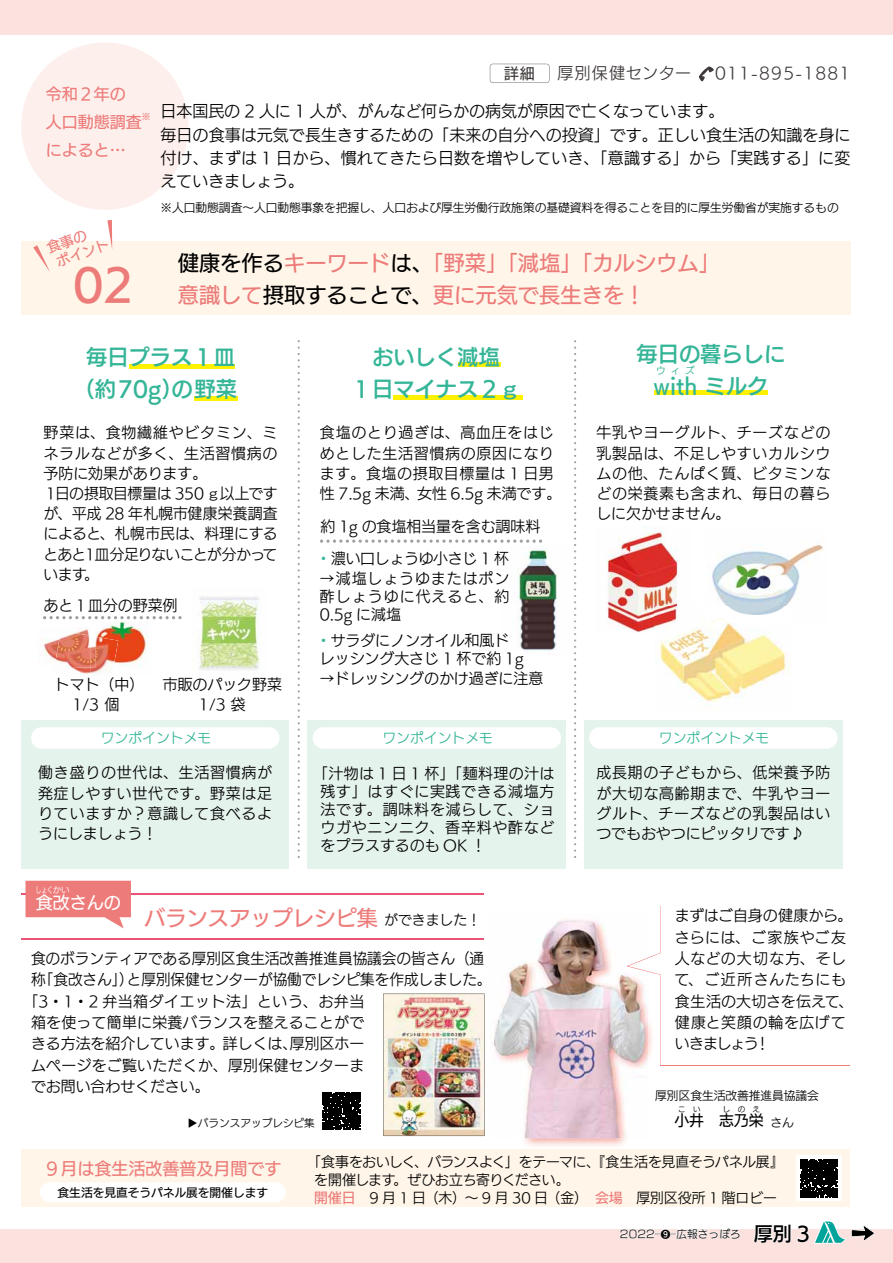
<style>
.page{position:relative;width:893px;height:1263px;background:#fff}
.page>*{position:absolute;margin:0;border:0;box-sizing:border-box;transform-origin:0 0}
.t1{font:21.3px/32px "UD Kakugo Large Pr 6 M 90 pv RKSJ H";color:#ed7b79}
.t2{font:21.3px/32px "UD Kakugo Large Pr 6 DB 90 pv RKSJ H";color:#35b597;text-align:center}
.t3{font:16.95px "UD Kakugo Large Pr 6 M 90 pv RKSJ H";color:#ed7b79}
.t4{font:16.95px "UD Kakugo Large Pr 6 M 90 pv RKSJ H";color:#fff}
.t5{font:15.9px/23.4px "UD Kakugo Large Pr 6 R 90 pv RKSJ H";letter-spacing:.005em;color:#000}
.t6{font:15.9px "UD Kakugo Large Pr 6 R 90 pv RKSJ H";letter-spacing:.08em;color:#3e3a39}
.t7{font:15.9px/27.9px "UD Kakugo Large Pr 6 M 90 pv RKSJ H";color:#ed7b79}
.t8{font:14.85px/20.2px "UD Kakugo Large Pr 6 R 90 pv RKSJ H";letter-spacing:.02em;color:#000;text-align:justify}
.t9{font:14.85px/20.2px "UD Kakugo Large Pr 6 R 90 pv RKSJ H";color:#000}
.t10{font:14.85px/20.2px "UD Kakugo Large Pr 6 R 90 pv RKSJ H";letter-spacing:.05em;color:#000}
.t11{font:14.85px "UD Kakugo Large Pr 6 R 90 pv RKSJ H";letter-spacing:.04em;color:#000}
.t12{font:14.85px "UD Kakugo Large Pr 6 M 90 pv RKSJ H";color:#000}
.t13{font:14.85px "UD Kakugo Large Pr 6 M 90 pv RKSJ H";color:#3e3a39}
.t14{font:13.8px/18px "UD Kakugo Large Pr 6 R 90 pv RKSJ H";letter-spacing:-.015em;color:#000}
.t15{font:13.8px "UD Kakugo Large Pr 6 R 90 pv RKSJ H";color:#35b597}
.t16{font:13.8px "UD Kakugo Large Pr 6 M 90 pv RKSJ H";color:#ed7b79}
.t17{font:11.7px "UD Kakugo Large Pr 6 R 90 pv RKSJ H";color:#000}
.t18{font:11.7px "UD Kakugo Large Pr 6 M 90 pv RKSJ H";color:#000}
.t19{font:10.65px "New Rodin Pro M 90 pv RKSJ H";letter-spacing:.01em;color:#050505}
.t20{font:10.65px "UD Kakugo Large Pr 6 R 90 pv RKSJ H";color:#000}
.t21{font:9.6px "UD Kakugo Large Pr 6 DB 90 pv RKSJ H";color:#35b597}
.t22{font:9.3px "UD Kakugo Large Pr 6 M 90 pv RKSJ H";color:#ed7b79}
.t23{font:8.55px "UD Kakugo Large Pr 6 M 90 pv RKSJ H";color:#fff;scale:.67 1}
.t24{font:7.5px "UD Kakugo Large Pr 6 M 90 pv RKSJ H";color:#000}
.s1{color:#000}
.s2{font-family:"UD Kakugo Large Pr 6 DB 90 pv RKSJ H";font-size:42.45px}
.s3{color:#35b597}
.s4{font-family:"UD Kakugo Large Pr 6 R 90 pv RKSJ H";font-size:13.8px;color:#000}
.s5{font-family:"UD Kakugo Large Pr 6 M 90 pv RKSJ H";color:#ed7b79}
.s6{color:#fff}
.s7{font-family:"Edigai OTF Go Iwata 90 pv RKSJ H";color:#fff}
.s8{font-family:"UD Kakugo Large Pr 6 DB 90 pv RKSJ H";font-size:19.2px;color:#fff}
.s9{font-family:"UD Kakugo Large Pr 6 DB 90 pv RKSJ H";font-size:19.2px;color:#000}
</style>
<div class="page">
<div style="left:0;top:1229px;width:893px;height:34px;background:#fbe2de"></div>
<div style="left:0;top:0;width:893px;height:34px;background:#fbe2de"></div>
<svg style="left:814px;top:1221px;width:61px;height:22px"></svg>
<div style="left:21px;top:43px;width:168px;height:167px;background:#fdefec;border-radius:50%"></div>
<svg style="left:699px;top:66px;width:15px;height:16px"></svg>
<svg style="left:490px;top:64px;width:59px;height:19px"></svg>
<img style="left:96px;top:621px;width:52px;height:45px">
<img style="left:199px;top:596px;width:62px;height:74px">
<img style="left:606px;top:527px;width:72px;height:106px">
<img style="left:656px;top:623px;width:135px;height:79px">
<img style="left:655px;top:606px;width:36px;height:27px">
<img style="left:712px;top:542px;width:111px;height:64px">
<img style="left:710px;top:606px;width:75px;height:17px">
<img style="left:41px;top:627px;width:47px;height:35px">
<img style="left:72px;top:668px;width:18px;height:6px">
<img style="left:90px;top:636px;width:28px;height:39px">
<img style="left:54px;top:630px;width:36px;height:38px">
<img style="left:90px;top:636px;width:5px;height:32px">
<div style="left:21px;top:242px;width:829px;height:73px;background:#fff6e9"></div>
<svg style="left:107px;top:220px;width:5px;height:28px"></svg>
<svg style="left:298px;top:340px;width:2px;height:518px"></svg>
<svg style="left:574px;top:340px;width:2px;height:518px"></svg>
<hr style="left:129px;top:364px;width:105px;height:4px;background:#fff100">
<hr style="left:195px;top:396px;width:43px;height:4px;background:#fff100">
<div style="left:393px;top:395px;width:130px;height:5px;background:#fff100"></div>
<div style="left:458px;top:362px;width:43px;height:5px;background:#fff100"></div>
<hr style="left:653px;top:390px;width:114px;height:4px;background:#fff100">
<svg style="left:43px;top:616px;width:139px;height:3px"></svg>
<div style="left:21px;top:720px;width:268px;height:148px;background:#e5f3ed"></div>
<div style="left:31px;top:727px;width:248px;height:22px;background:#fff;border-radius:11px"></div>
<svg style="left:320px;top:539px;width:222px;height:4px"></svg>
<div style="left:308px;top:720px;width:258px;height:148px;background:#e5f3ed"></div>
<div style="left:313px;top:727px;width:248px;height:22px;background:#fff;border-radius:11px"></div>
<div style="left:584px;top:720px;width:258px;height:148px;background:#e5f3ed"></div>
<div style="left:589px;top:727px;width:248px;height:22px;background:#fff;border-radius:11px"></div>
<img style="left:517px;top:546px;width:58px;height:109px">
<img style="left:517px;top:651px;width:6px;height:4px">
<hr style="left:21px;top:893px;width:463px;height:2px;background:#e95377">
<hr style="left:21px;top:939px;width:463px;height:1px;background:#e95377">
<svg style="left:26px;top:881px;width:105px;height:47px"></svg>
<div style="left:36px;top:894px;width:85px;height:17px;background:#ed7b79"></div>
<img style="left:383px;top:994px;width:101px;height:142px">
<svg style="left:323px;top:1092px;width:37px;height:38px"></svg>
<div style="left:21px;top:1149px;width:829px;height:58px;background:#fff6e9"></div>
<hr style="left:660px;top:1065px;width:190px;height:1px;background:#ed7b79">
<svg style="left:655px;top:906px;width:6px;height:159px"></svg>
<div style="left:796px;top:1155px;width:46px;height:46px;background:#fff"></div>
<svg style="left:800px;top:1159px;width:38px;height:38px"></svg>
<div style="left:40px;top:1182px;width:246px;height:20px;background:#fff;border-radius:10px"></div>
<img style="left:524px;top:973px;width:131px;height:173px">
<img style="left:648px;top:955px;width:7px;height:18px">
<img style="left:490px;top:920px;width:158px;height:218px">
<img style="left:626px;top:957px;width:22px;height:15px">
<svg style="left:33px;top:241px;width:55px;height:31px"></svg>
<p class="t7" style="left:46px;top:82px;width:97px">令和２年の人口動態調査</p>
<p class="t22" style="left:142px;top:113px;width:11px">※</p>
<p class="t7" style="left:46px;top:138px;width:81px">によると…</p>
<p class="t13" style="left:504px;top:68px;width:32px">詳細</p>
<p class="t6" style="left:557px;top:67px;width:135px">厚別保健センター</p>
<p class="t6" style="left:715px;top:67px;width:137px">011-895-1881</p>
<p class="t5" style="left:161px;top:102px;width:691px">日本国民の 2 人に 1 人が、がんなど何らかの病気が原因で亡くなっています。<br>毎日の食事は元気で長生きするための「未来の自分への投資」です。正しい食生活の知識を身に付け、まずは 1 日から、慣れてきたら日数を増やしていき、「意識する」から「実践する」に変えていきましょう。</p>
<p class="t17" style="left:161px;top:203px;width:680px">※人口動態調査～人口動態事象を把握し、人口および厚生労働行政施策の基礎資料を得ることを目的に厚生労働省が実施するもの</p>
<h1 class="t1" style="left:73px;top:250px;width:648px;text-indent:104px"><span class="s1">健康を作る</span>キーワード<span class="s1">は、</span>「野菜」「減塩」「カルシウム」<br><span class="s2">02</span> 意識して<span class="s1">摂取することで、</span>更に元気で長生きを！</h1>
<p class="t16" style="left:55px;top:257px;width:57px;rotate:-20deg">ポイント</p>
<h1 class="t2" style="left:73px;top:344px;width:165px">毎日プラス１皿（約70g）の野菜</h1>
<h1 class="t2" style="left:351px;top:344px;width:172px">おいしく減塩<br>１日マイナス２ｇ</h1>
<h1 class="t2" style="left:636px;top:341px;width:150px">毎日の暮らしにwith ミルク</h1>
<p class="t21" style="left:656px;top:367px;width:40px">ウィズ</p>
<p class="t9" style="left:44px;top:425px;width:235px">野菜は、食物繊維やビタミン、ミネラルなどが多く、生活習慣病の予防に効果があります。<br>１日の摂取目標量は 350 ｇ以上ですが、平成 28 年札幌市健康栄養調査によると、札幌市民は、料理にするとあと１皿分足りないことが分かっています。</p>
<p class="t10" style="left:320px;top:425px;width:243px">食塩のとり過ぎは、高血圧をはじめとした生活習慣病の原因になります。食塩の摂取目標量は 1 日男性 7.5g 未満、女性 6.5g 未満です。</p>
<p class="t8" style="left:596px;top:425px;width:235px">牛乳やヨーグルト、チーズなどの乳製品は、不足しやすいカルシウムの他、たんぱく質、ビタミンなどの栄養素も含まれ、毎日の暮らしに欠かせません。</p>
<p class="t9" style="left:44px;top:597px;width:135px">あと１皿分の野菜例</p>
<p class="t9" style="left:316px;top:512px;width:225px;line-height:32.1px">約 1g の食塩相当量を含む調味料<span class="s3">・</span>濃い口しょうゆ小さじ 1 杯</p>
<p class="t8" style="left:320px;top:571px;width:191px;line-height:18px">→減塩しょうゆまたはポン酢しょうゆに代えると、約0.5g に減塩</p>
<p class="t9" style="left:316px;top:633px;width:209px;line-height:18px"><span class="s3">・</span>サラダにノンオイル和風ドレッシング大さじ 1 杯で約 g</p>
<p class="t9" style="left:320px;top:670px;width:225px">→ドレッシングのかけ過ぎに注意</p>
<p class="t8" style="left:505px;top:650px;width:12px">1</p>
<p class="t8" style="left:55px;top:676px;width:91px;text-align:center">トマト（中）<br>1/3 個</p>
<p class="t9" style="left:163px;top:676px;width:121px;text-align:center">市販のパック野菜<br>1/3 袋</p>
<p class="t15" style="left:101px;top:733px;width:112px">ワンポイントメモ</p>
<p class="t8" style="left:38px;top:765px;width:235px">働き盛りの世代は、生活習慣病が発症しやすい世代です。野菜は足りていますか？意識して食べるようにしましょう！</p>
<p class="t15" style="left:382px;top:733px;width:112px">ワンポイントメモ</p>
<p class="t8" style="left:320px;top:766px;width:235px;line-height:18px;text-indent:-7px">「汁物は 1 日 1 杯」「麺料理の汁は残す」はすぐに実践できる減塩方法です。調味料を減らして、ショウガやニンニク、香辛料や酢などをプラスするのも OK ！</p>
<p class="t15" style="left:659px;top:733px;width:112px">ワンポイントメモ</p>
<p class="t8" style="left:596px;top:765px;width:235px">成長期の子どもから、低栄養予防が大切な高齢期まで、牛乳やヨーグルト、チーズなどの乳製品はいつでもおやつにピッタリです♪</p>
<p class="t23" style="left:36px;top:886px;width:52px">しょくかい</p>
<p class="t4" style="left:36px;top:896px;width:87px">食改さんの</p>
<h1 class="t1" style="left:144px;top:905px;width:338px">バランスアップレシピ集<span class="s4">ができました！</span></h1>
<p class="t9" style="left:31px;top:950px;width:455px">食のボランティアである厚別区食生活改善推進員協議会の皆さん（通</p>
<p class="t9" style="left:31px;top:972px;width:462px">称「食改さん」）と厚別保健センターが協働でレシピ集を作成しました。</p>
<p class="t11" style="left:24px;top:995px;width:342px">「3・1・2 弁当箱ダイエット法」という、お弁当</p>
<p class="t8" style="left:31px;top:1014px;width:335px">箱を使って簡単に栄養バランスを整えることがで</p>
<p class="t9" style="left:31px;top:1035px;width:335px">きる方法を紹介しています。詳しくは、厚別区ホー</p>
<p class="t8" style="left:31px;top:1057px;width:335px">ムページをご覧いただくか、厚別保健センターま</p>
<p class="t9" style="left:31px;top:1078px;width:180px">でお問い合わせください。</p>
<p class="t20" style="left:187px;top:1119px;width:129px">▶バランスアップレシピ集</p>
<p class="t8" style="left:675px;top:907px;width:180px;line-height:21.3px;text-align:left">まずはご自身の健康から。さらには、ご家族やご友人などの大切な方、そして、ご近所さんたちにも食生活の大切さを伝えて、健康と笑顔の輪を広げていきましょう！</p>
<p class="t17" style="left:655px;top:1091px;width:165px">厚別区食生活改善推進員協議会</p>
<p class="t12" style="left:674px;top:1115px;width:31px">小井</p>
<p class="t24" style="left:723px;top:1107px;width:9px">し</p>
<p class="t24" style="left:738px;top:1107px;width:9px">の</p>
<p class="t24" style="left:752px;top:1107px;width:9px">え</p>
<p class="t24" style="left:678px;top:1107px;width:9px">こ</p>
<p class="t24" style="left:693px;top:1107px;width:9px">い</p>
<p class="t12" style="left:719px;top:1115px;width:46px">志乃栄</p>
<p class="t17" style="left:770px;top:1118px;width:25px">さん</p>
<p class="t14" style="left:314px;top:1154px;width:471px;text-indent:-7px">「食事をおいしく、バランスよく」をテーマに、『食生活を見直そうパネル展』を開催します。ぜひお立ち寄りください。</p>
<p class="t3" style="left:43px;top:1162px;width:240px">９月は食生活改善普及月間です</p>
<p class="t18" style="left:58px;top:1188px;width:212px">食生活を見直そうパネル展を開催します</p>
<p class="t14" style="left:314px;top:1190px;width:464px"><span class="s5">開催日</span>　9 月 1 日（木）～ 9 月 30 日（金）<span class="s5">会場</span>　厚別区役所 1 階ロビー</p>
<p class="t19" style="left:620px;top:1230px;width:192px"><span class="s6">2</span>022─<span class="s7">享</span><span class="s6">─</span>広報さっぽろ <span class="s8">厚</span><span class="s9">別 3</span></p>
</div>
